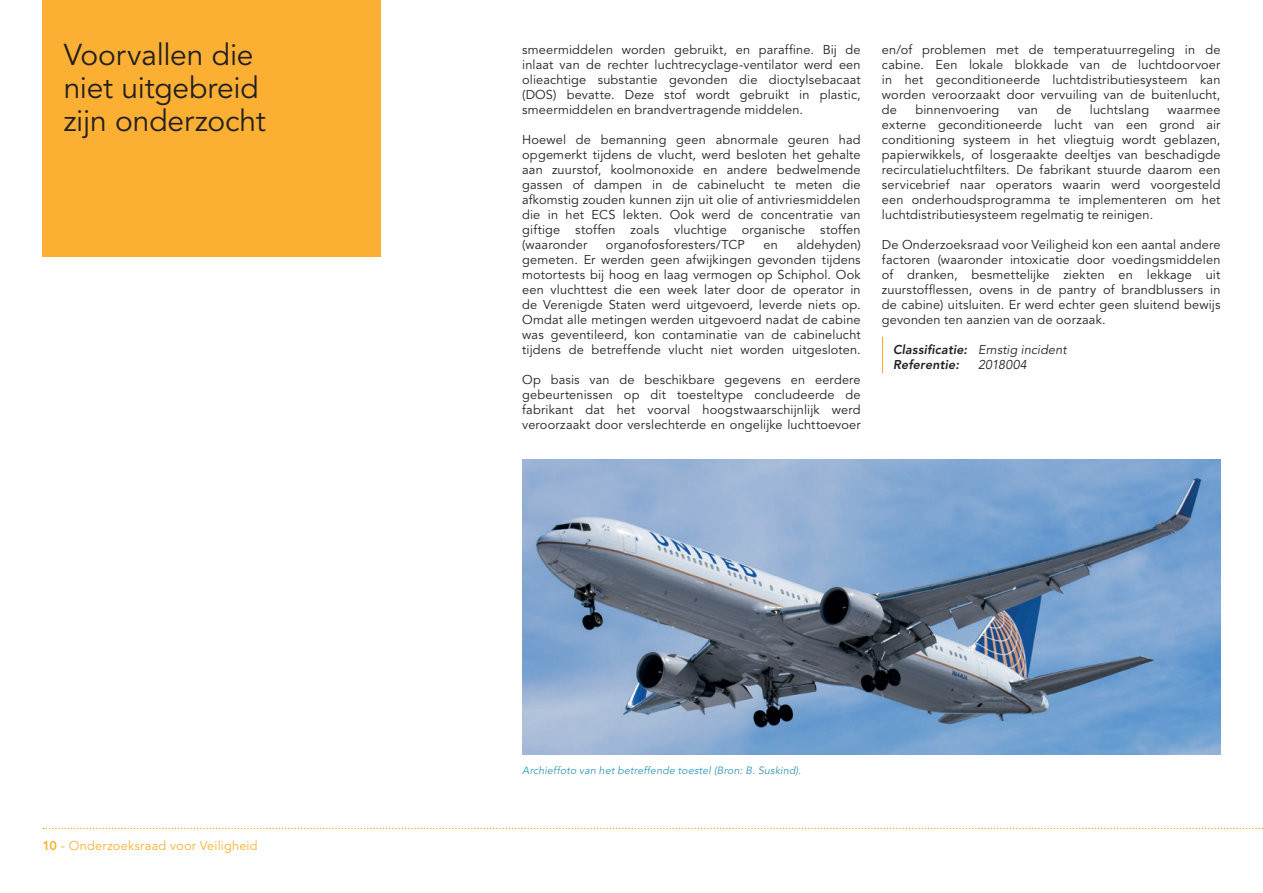
<style>
.page{position:relative;width:1263px;height:893px;background:#fff}
.page>*{position:absolute;margin:0;border:0;box-sizing:border-box;transform-origin:0 0}
.t1{font:30px/33px "Avenir LT Std";letter-spacing:-.005em;color:#231f20}
.t2{font:12.75px/15px "Avenir LT Std";letter-spacing:.015em;color:#231f20;text-align:justify}
.t3{font:italic 800 12.75px/15px "Avenir LT Std";letter-spacing:.01em;color:#231f20}
.t4{font:12.75px "Avenir LT Std";letter-spacing:.02em;color:#fbb033}
.t5{font:italic 12.75px "Avenir LT Std";letter-spacing:.01em;color:#231f20}
.t6{font:italic 10.5px "Avenir LT Std";letter-spacing:.02em;color:#2f97b9}
.s1{font-weight:800}
.s2{font-weight:400}
</style>
<div class="page">
<svg style="left:43px;top:828px;width:1220px;height:1px"></svg>
<hr style="left:882px;top:337px;width:1px;height:36px;background:#fbb033">
<div style="left:43px;top:0;width:338px;height:257px;background:#fbb033"></div>
<img style="left:522px;top:459px;width:698px;height:296px">
<h1 class="t1" style="left:64px;top:39px;width:204px">Voorvallen die niet uitgebreid zijn onderzocht</h1>
<p class="t4" style="left:43px;top:838px;width:217px"><span class="s1">10</span> - Onderzoeksraad voor Veiligheid</p>
<p class="t2" style="left:522px;top:42px;width:340px">smeermiddelen worden gebruikt, en paraffine. Bij de inlaat van de rechter luchtrecyclage-ventilator werd een olieachtige substantie gevonden die dioctylsebacaat (DOS) bevatte. Deze stof wordt gebruikt in plastic, smeermiddelen en brandvertragende middelen.</p>
<p class="t2" style="left:522px;top:132px;width:340px">Hoewel de bemanning geen abnormale geuren had opgemerkt tijdens de vlucht, werd besloten het gehalte aan zuurstof, koolmonoxide en andere bedwelmende gassen of dampen in de cabinelucht te meten die afkomstig zouden kunnen zijn uit olie of antivriesmiddelen die in het ECS lekten. Ook werd de concentratie van giftige stoffen zoals vluchtige organische stoffen (waaronder</p>
<p class="t2" style="left:606px;top:237px;width:140px">organofosforesters/TCP</p>
<p class="t2" style="left:763px;top:237px;width:16px">en</p>
<p class="t2" style="left:522px;top:237px;width:340px;text-indent:274px">aldehyden) gemeten. Er werden geen afwijkingen gevonden tijdens motortests bij hoog en laag vermogen op Schiphol. Ook een vluchttest die een week later door de operator in de Verenigde Staten werd uitgevoerd, leverde niets op.<br>Omdat alle metingen werden uitgevoerd nadat de cabine was geventileerd, kon contaminatie van de cabinelucht tijdens de betreffende vlucht niet worden uitgesloten.</p>
<p class="t2" style="left:522px;top:372px;width:340px">Op basis van de beschikbare gegevens en eerdere gebeurtenissen op dit toesteltype concludeerde de fabrikant dat het voorval hoogstwaarschijnlijk werd veroorzaakt door verslechterde en ongelijke luchttoevoer</p>
<p class="t2" style="left:882px;top:42px;width:340px">en/of problemen met de temperatuurregeling in de cabine. Een lokale blokkade van de luchtdoorvoer in het geconditioneerde luchtdistributiesysteem kan worden veroorzaakt door vervuiling van de buitenlucht, de</p>
<p class="t2" style="left:915px;top:102px;width:85px">binnenvoering</p>
<p class="t2" style="left:1018px;top:102px;width:22px">van</p>
<p class="t2" style="left:1056px;top:102px;width:17px">de</p>
<p class="t2" style="left:1090px;top:102px;width:61px">luchtslang</p>
<p class="t2" style="left:882px;top:102px;width:340px;text-indent:286px">waarmee externe geconditioneerde lucht van een grond air conditioning systeem in het vliegtuig wordt geblazen, papierwikkels, of losgeraakte deeltjes van beschadigde recirculatieluchtfilters. De fabrikant stuurde daarom een servicebrief naar operators waarin werd voorgesteld een onderhoudsprogramma te implementeren om het luchtdistributiesysteem regelmatig te reinigen.</p>
<p class="t2" style="left:882px;top:237px;width:340px">De Onderzoeksraad voor Veiligheid kon een aantal andere factoren (waaronder intoxicatie door voedingsmiddelen of dranken, besmettelijke ziekten en lekkage uit zuurstofflessen, ovens in de pantry of brandblussers in de cabine) uitsluiten. Er werd echter geen sluitend bewijs gevonden ten aanzien van de oorzaak.</p>
<p class="t3" style="left:893px;top:342px;width:175px">Classificatie: <span class="s2">Ernstig incident<br></span>Referentie:</p>
<p class="t5" style="left:978px;top:357px;width:50px">2018004</p>
<p class="t6" style="left:522px;top:764px;width:280px">Archieffoto van het betreffende toestel (Bron: B. Suskind).</p>
</div>
